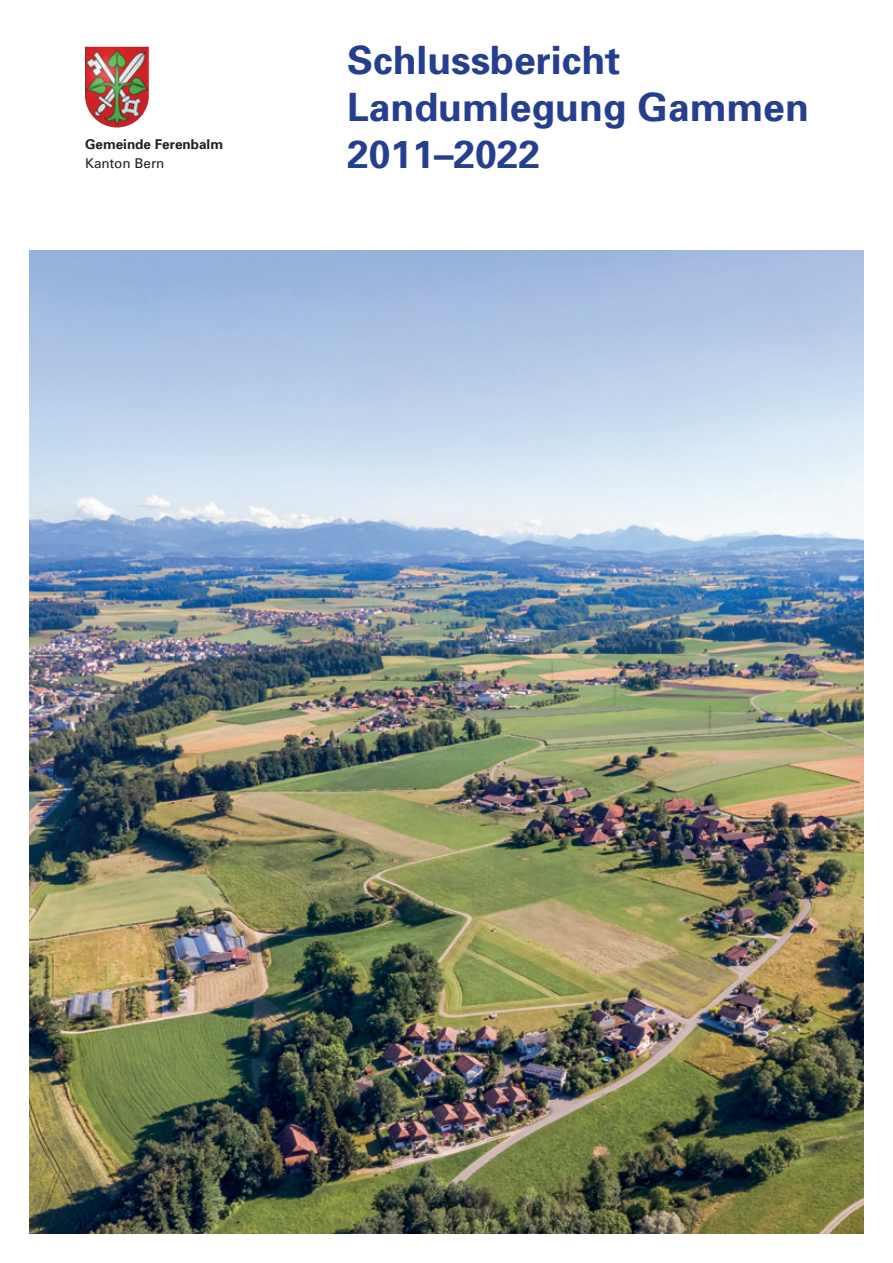
<style>
.page{position:relative;width:893px;height:1263px;background:#fff}
.page>*{position:absolute;margin:0;border:0;box-sizing:border-box;transform-origin:0 0}
.t1{font:700 39px "Univers";color:#253f8e}
.t2{font:700 13.5px "Univers";color:#231f20}
.t3{font:13.5px "Univers";color:#231f20}
</style>
<div class="page">
<img style="left:30px;top:251px;width:833px;height:982px">
<img style="left:85px;top:47px;width:15px;height:76px">
<p class="t2" style="left:85px;top:135px;width:140px">Gemeinde Ferenbalm</p>
<p class="t3" style="left:85px;top:155px;width:81px">Kanton Bern</p>
<p class="t1" style="left:347px;top:36px;width:275px">Schlussbericht</p>
<p class="t1" style="left:347px;top:82px;width:463px">Landumlegung Gammen</p>
<p class="t1" style="left:347px;top:129px;width:194px">2011–2022</p>
</div>
